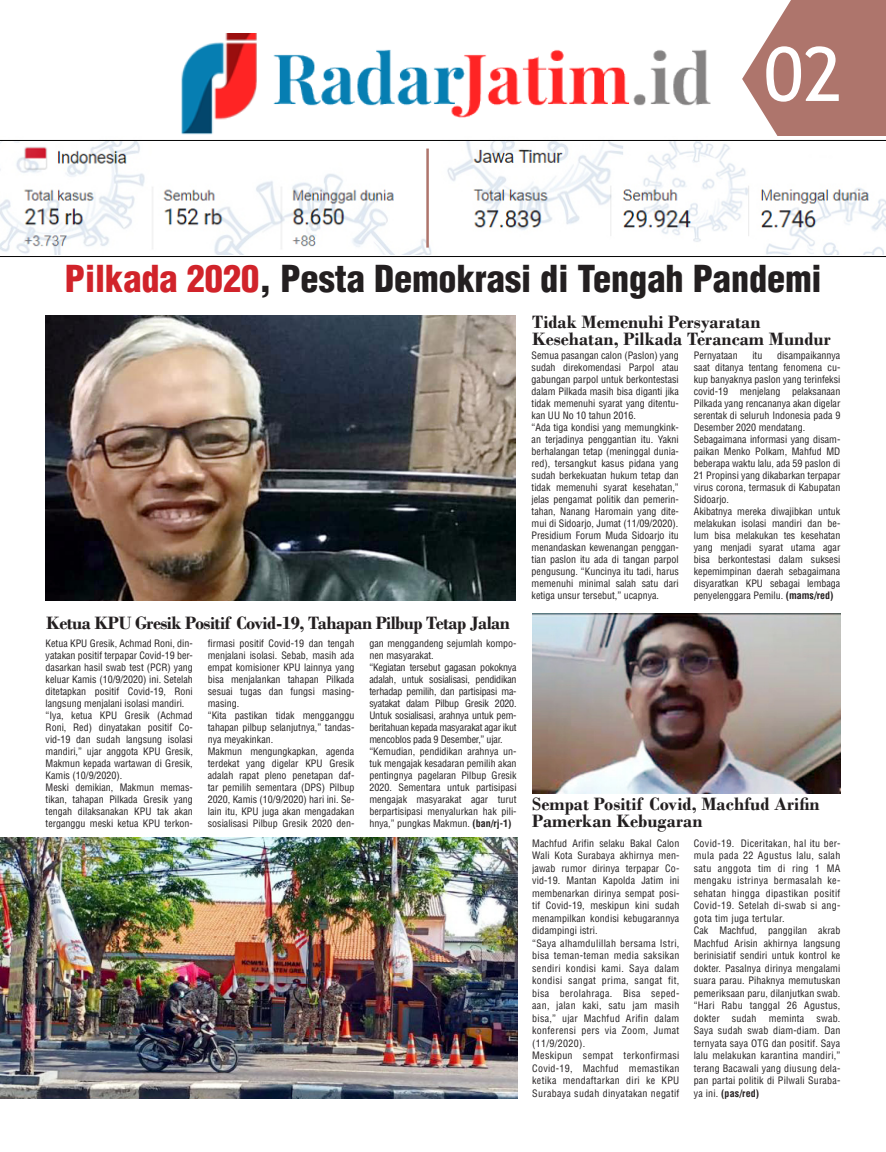
<style>
.page{position:relative;width:886px;height:1152px;background:#fff}
.page>*{position:absolute;margin:0;border:0;box-sizing:border-box;transform-origin:0 0}
.t1{font:75px "Trebuchet MS";color:#fff}
.t2{font:900 condensed 36.25px "Helvetica";color:#231f20}
.t3{font:700 18.75px/17.5px "Bodoni";color:#231f20}
.t4{font:700 18.75px "Bodoni";letter-spacing:-.03em;color:#231f20}
.t5{font:condensed 10px/12px "Helvetica";color:#231f20;text-align:justify}
.s1{color:#d1232a}
.s2{font-weight:700}
</style>
<div class="page">
<img style="left:45px;top:315px;width:470px;height:285px">
<img style="left:532px;top:613px;width:309px;height:180px">
<img style="left:0;top:837px;width:517px;height:261px">
<svg style="left:742px;top:0;width:144px;height:141px"></svg>
<img style="left:181px;top:34px;width:530px;height:101px">
<img style="left:1px;top:136px;width:884px;height:121px">
<hr style="left:426px;top:149px;width:3px;height:99px;background:#ae756c">
<p class="t1" style="left:764px;top:27px;width:80px">02</p>
<p class="t2" style="left:65px;top:256px;width:758px"><span class="s1">Pilkada 2020</span>, Pesta Demokrasi di Tengah Pandemi</p>
<p class="t3" style="left:532px;top:313px;width:230px">Tidak Memenuhi Persyaratan</p>
<p class="t3" style="left:532px;top:330px;width:300px">Kesehatan, Pilkada Terancam Mundur</p>
<p class="t5" style="left:531px;top:349px;width:149px">Semua pasangan calon (Paslon) yang sudah direkomendasi Parpol atau gabungan parpol untuk berkontestasi dalam Pilkada masih bisa diganti jika tidak memenuhi syarat yang ditentu&shy;kan UU No 10 tahun 2016.</p>
<p class="t5" style="left:531px;top:421px;width:149px">“Ada tiga kondisi yang memungkink&shy;an terjadinya penggantian itu. Yakni berhalangan tetap (meninggal dunia&shy;red), tersangkut kasus pidana yang sudah berkekuatan hukum tetap dan tidak memenuhi syarat kesehatan,” jelas pengamat politik dan pemerin&shy;tahan, Nanang Haromain yang dite&shy;mui di Sidoarjo, Jumat (11/09/2020).</p>
<p class="t5" style="left:531px;top:529px;width:149px">Presidium Forum Muda Sidoarjo itu menandaskan kewenangan penggan&shy;tian paslon itu ada di tangan parpol pengusung. “Kuncinya itu tadi, harus memenuhi minimal salah satu dari ketiga unsur tersebut,” ucapnya.</p>
<p class="t5" style="left:694px;top:349px;width:148px;text-indent:83px">disampaikannya saat ditanya tentang fenomena cu&shy;kup banyaknya paslon yang terinfeksi covid-19 menjelang pelaksanaan Pilkada yang rencananya akan digelar serentak di seluruh Indonesia pada 9<br>Desember 2020 mendatang.</p>
<p class="t5" style="left:694px;top:433px;width:148px">Sebagaimana informasi yang disam&shy;paikan Menko Polkam, Mahfud MD beberapa waktu lalu, ada 59 paslon di 21 Propinsi yang dikabarkan terpapar virus corona, termasuk di Kabupatan Sidoarjo.</p>
<p class="t5" style="left:694px;top:505px;width:148px">Akibatnya mereka diwajibkan untuk melakukan isolasi mandiri dan be&shy;lum bisa melakukan tes kesehatan yang menjadi syarat utama agar bisa berkontestasi dalam suksesi kepemimpinan daerah sebagaimana disyaratkan KPU sebagai lembaga penyelenggara Pemilu. <span class="s2">(mams/red)</span></p>
<p class="t5" style="left:694px;top:349px;width:45px">Pernyataan</p>
<p class="t5" style="left:752px;top:349px;width:11px">itu</p>
<p class="t4" style="left:46px;top:612px;width:465px">Ketua KPU Gresik Positif Covid-19, Tahapan Pilbup Tetap Jalan</p>
<p class="t5" style="left:46px;top:637px;width:149px">Ketua KPU Gresik, Achmad Roni, din&shy;yatakan positif terpapar Covid-19 ber&shy;dasarkan hasil swab test (PCR) yang keluar Kamis (10/9/2020) ini. Setelah ditetapkan positif Covid-19, Roni langsung menjalani isolasi mandiri.</p>
<p class="t5" style="left:46px;top:709px;width:149px">“Iya, ketua KPU Gresik (Achmad Roni, Red) dinyatakan positif Co&shy;vid-19 dan sudah langsung isolasi mandiri,” ujar anggota KPU Gresik, Makmun kepada wartawan di Gresik, Kamis (10/9/2020).</p>
<p class="t5" style="left:46px;top:781px;width:149px">Meski demikian, Makmun memas&shy;tikan, tahapan Pilkada Gresik yang tengah dilaksanakan KPU tak akan terganggu meski ketua KPU terkon-</p>
<p class="t5" style="left:208px;top:637px;width:148px">firmasi positif Covid-19 dan tengah menjalani isolasi. Sebab, masih ada empat komisioner KPU lainnya yang bisa menjalankan tahapan Pilkada sesuai tugas dan fungsi masing&shy;masing.</p>
<p class="t5" style="left:208px;top:709px;width:148px">“Kita pastikan tidak mengganggu tahapan pilbup selanjutnya,” tandas&shy;nya meyakinkan.</p>
<p class="t5" style="left:208px;top:745px;width:148px">Makmun mengungkapkan, agenda terdekat yang digelar KPU Gresik adalah rapat pleno penetapan daf&shy;tar pemilih sementara (DPS) Pilbup 2020, Kamis (10/9/2020) hari ini. Se&shy;lain itu, KPU juga akan mengadakan sosialisasi Pilbup Gresik 2020 den-</p>
<p class="t5" style="left:369px;top:637px;width:149px">gan menggandeng sejumlah kompo&shy;nen masyarakat.</p>
<p class="t5" style="left:369px;top:661px;width:149px">“Kegiatan tersebut gagasan pokoknya adalah, untuk sosialisasi, pendidikan terhadap pemilih, dan partisipasi ma&shy;syatakat dalam Pilbup Gresik 2020.<br>Untuk sosialisasi, arahnya untuk pem&shy;beritahuan kepada masyarakat agar ikut mencoblos pada 9 Desember,” ujar.</p>
<p class="t5" style="left:369px;top:745px;width:149px">“Kemudian, pendidikan arahnya un&shy;tuk mengajak kesadaran pemilih akan pentingnya pagelaran Pilbup Gresik 2020. Sementara untuk partisipasi mengajak masyarakat agar turut berpartisipasi menyalurkan hak pili&shy;hnya,” pungkas Makmun. <span class="s2">(ban/rj-1)</span></p>
<p class="t3" style="left:532px;top:795px;width:289px">Sempat Positif Covid, Machfud Arifin<br>Pamerkan Kebugaran</p>
<p class="t5" style="left:532px;top:836px;width:149px;line-height:12.5px">Machfud Arifin selaku Bakal Calon Wali Kota Surabaya akhirnya men&shy;jawab rumor dirinya terpapar Co&shy;vid-19. Mantan Kapolda Jatim ini membenarkan dirinya sempat posi&shy;tif Covid-19, meskipun kini sudah menampilkan kondisi kebugarannya didampingi istri.</p>
<p class="t5" style="left:532px;top:936px;width:149px;line-height:12.5px">“Saya alhamdulillah bersama Istri, bisa teman-teman media saksikan sendiri kondisi kami. Saya dalam kondisi sangat prima, sangat fit, bisa berolahraga. Bisa seped&shy;aan, jalan kaki, satu jam masih bisa,” ujar Machfud Arifin dalam konferensi pers via Zoom, Jumat (11/9/2020).</p>
<p class="t5" style="left:532px;top:1049px;width:149px;line-height:12.5px">Meskipun sempat terkonfirmasi Covid-19, Machfud memastikan ketika mendaftarkan diri ke KPU Surabaya sudah dinyatakan negatif</p>
<p class="t5" style="left:694px;top:836px;width:148px;line-height:12.5px">Covid-19. Diceritakan, hal itu ber&shy;mula pada 22 Agustus lalu, salah satu anggota tim di ring 1 MA mengaku istrinya bermasalah ke&shy;sehatan hingga dipastikan positif Covid-19. Setelah di-swab si ang&shy;gota tim juga tertular.</p>
<p class="t5" style="left:694px;top:924px;width:148px;line-height:12.5px">Cak Machfud, panggilan akrab Machfud Arisin akhirnya langsung berinisiatif sendiri untuk kontrol ke dokter. Pasalnya dirinya mengalami suara parau. Pihaknya memutuskan pemeriksaan paru, dilanjutkan swab.</p>
<p class="t5" style="left:694px;top:999px;width:148px;line-height:12.5px">“Hari Rabu tanggal 26 Agustus, dokter sudah meminta swab.<br>Saya sudah swab diam-diam. Dan ternyata saya OTG dan positif. Saya lalu melakukan karantina mandiri,” terang Bacawali yang diusung dela&shy;pan partai politik di Pilwali Suraba&shy;ya ini. <span class="s2">(pas/red)</span></p>
</div>
